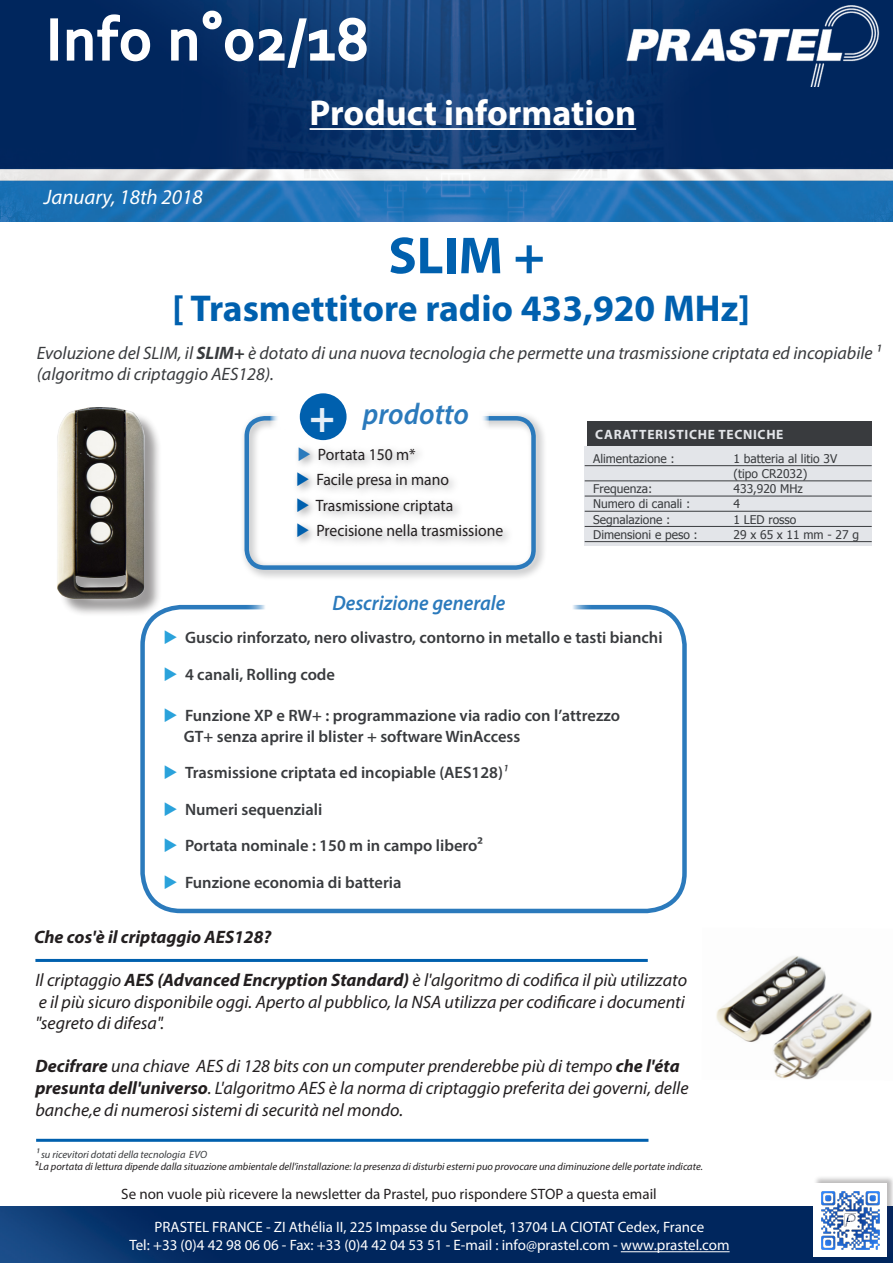
<style>
.page{position:relative;width:893px;height:1263px;background:#fff}
.page>*{position:absolute;margin:0;border:0;box-sizing:border-box;transform-origin:0 0}
.t1{font:60px "Corbel";letter-spacing:.04em;color:#fff}
.t2{font:700 52.5px "Myriad Pro";color:#0060ae}
.t3{font:700 37.5px "Myriad Pro";color:#0060ae}
.t4{font:700 36px "Myriad Pro";color:#fff}
.t5{font:italic 600 30px "Myriad Pro";color:#2b7abc;scale:.95 1}
.t6{font:italic 600 21px "Myriad Pro";color:#2b7abc;scale:.95 1}
.t7{font:italic 21px "Myriad Pro";color:#fff}
.t8{font:italic 18px/21.6px "Myriad Pro";color:#231f20}
.Produit_corps_texte{font:italic 18px/21px "Myriad Pro";color:#393b3e}
.t9{font:italic 700 18px "Myriad Pro";color:#231f20}
.Produit_points_forts{font:600 16.5px/21px "Myriad Pro";color:#393b3e}
.t10{font:16.5px "Myriad Pro";color:#231f20;scale:.95 1}
.t11{font:15px "Myriad Pro";color:#fff}
.t12{font:15px "Myriad Pro";color:#231f20}
.Caract_Tech__titre{font:700 13.5px "Myriad Pro";letter-spacing:.05em;color:#e3e5e9}
.Caract_Tech__tableau{font:12px "Tahoma";color:#393b3e}
.t13{font:italic 10.5px "Myriad Pro";color:#231f20}
.Produit_corps_texte-2{font:italic 10.5px "Myriad Pro";color:#393b3e}
.s1{font-weight:700}
.s2{font-weight:700;font-style:normal;font-size:45px;color:#e6eff7}
.s3{color:#2b7abc}
.s4{color:#0060ae}
.s5{color:#2aa2db}
.s6{font-weight:400;font-style:italic}
.s7{font-size:12px}
.s8{font-weight:600;font-style:normal}
</style>
<div class="page">
<img style="left:0;top:0;width:456px;height:221px">
<img style="left:456px;top:0;width:437px;height:221px">
<div style="left:50px;top:18px;width:8px;height:43px;border:3px solid #fff"></div>
<svg style="left:65px;top:13px;width:87px;height:50px"></svg>
<svg style="left:170px;top:8px;width:199px;height:62px"></svg>
<hr style="left:310px;top:128px;width:326px;height:2px;background:#fff">
<img style="left:625px;top:6px;width:255px;height:80px">
<img style="left:0;top:1206px;width:893px;height:57px">
<hr style="left:621px;top:1251px;width:109px;height:1px;background:#fff">
<div style="left:813px;top:1175px;width:80px;height:82px;background:#231f20;opacity:.3"></div>
<img style="left:814px;top:1184px;width:73px;height:73px">
<div style="left:140px;top:605px;width:547px;height:308px;border:4px solid #2b7abc;border-radius:38px"></div>
<div style="left:244px;top:583px;width:349px;height:38px;background:#fff"></div>
<div style="left:240px;top:411px;width:307px;height:170px;background:#808285;opacity:.75"></div>
<div style="left:244px;top:416px;width:292px;height:154px;border:4px solid #2b7abc;border-radius:18px"></div>
<div style="left:270px;top:397px;width:219px;height:44px;background:#fff"></div>
<div style="left:300px;top:393px;width:47px;height:47px;background:#0060ae;border-radius:50%"></div>
<div style="left:585px;top:446px;width:287px;height:100px;background:#e3e5e9"></div>
<hr style="left:585px;top:465px;width:287px;height:1px;background:#393b3e">
<hr style="left:585px;top:481px;width:287px;height:1px;background:#393b3e">
<hr style="left:585px;top:496px;width:287px;height:1px;background:#393b3e">
<hr style="left:585px;top:511px;width:287px;height:1px;background:#393b3e">
<hr style="left:585px;top:526px;width:287px;height:1px;background:#393b3e">
<hr style="left:585px;top:541px;width:287px;height:1px;background:#393b3e">
<div style="left:587px;top:422px;width:285px;height:24px;background:#393b3e"></div>
<hr style="left:35px;top:959px;width:613px;height:3px;background:#0060ae">
<hr style="left:36px;top:1139px;width:612px;height:3px;background:#0060ae">
<img style="left:716px;top:956px;width:156px;height:124px">
<div style="left:60px;top:409px;width:103px;height:208px;background:#fbfbfb"></div>
<img style="left:57px;top:407px;width:102px;height:218px">
<p class="t1" style="left:47px;top:2px;width:323px">Info n<sup>°</sup>02/18</p>
<p class="t4" style="left:310px;top:90px;width:328px">Product information</p>
<p class="t7" style="left:44px;top:183px;width:160px">January, 18th 2018</p>
<p class="t2" style="left:388px;top:221px;width:158px">SLIM +</p>
<p class="t3" style="left:173px;top:283px;width:579px">[ Trasmettitore radio 433,920 MHz]</p>
<p class="Produit_corps_texte" style="left:37px;top:342px;width:845px">Evoluzione del SLIM, il <span class="s1">SLIM+</span> è dotato di una nuova tecnologia che permette una trasmissione criptata ed incopiabile ¹ (algoritmo di criptaggio AES128).</p>
<p class="t5" style="left:310px;top:395px;width:169px"><span class="s2">+</span> prodotto</p>
<p class="t10" style="left:297px;top:444px;width:126px"><span class="s3">◆</span> Portata 150 m*</p>
<p class="t10" style="left:296px;top:470px;width:162px"><span class="s4">◆</span> Facile presa in mano</p>
<p class="t10" style="left:296px;top:495px;width:167px"><span class="s4">◆</span> Trasmissione criptata</p>
<p class="t10" style="left:296px;top:521px;width:220px"><span class="s4">◆</span> Precisione nella trasmissione</p>
<p class="t6" style="left:332px;top:589px;width:184px">Descrizione generale</p>
<p class="Caract_Tech__titre" style="left:595px;top:426px;width:190px">CARATTERISTICHE TECNICHE</p>
<p class="Caract_Tech__tableau" style="left:593px;top:450px;width:83px">Alimentazione :</p>
<p class="Caract_Tech__tableau" style="left:734px;top:450px;width:105px">1 batteria al litio 3V</p>
<p class="Caract_Tech__tableau" style="left:734px;top:466px;width:75px">(tipo CR2032)</p>
<p class="Caract_Tech__tableau" style="left:593px;top:481px;width:61px">Frequenza:</p>
<p class="Caract_Tech__tableau" style="left:734px;top:481px;width:71px">433,920 MHz</p>
<p class="Caract_Tech__tableau" style="left:593px;top:496px;width:99px">Numero di canali :</p>
<p class="Caract_Tech__tableau" style="left:734px;top:496px;width:8px">4</p>
<p class="Caract_Tech__tableau" style="left:593px;top:511px;width:79px">Segnalazione :</p>
<p class="Caract_Tech__tableau" style="left:734px;top:511px;width:64px">1 LED rosso</p>
<p class="Caract_Tech__tableau" style="left:593px;top:526px;width:106px">Dimensioni e peso :</p>
<p class="Caract_Tech__tableau" style="left:734px;top:526px;width:127px">29 x 65 x 11 mm - 27 g</p>
<p class="Produit_points_forts" style="left:163px;top:627px;width:501px"><span class="s5">◆</span> Guscio rinforzato, nero olivastro, contorno in metallo e tasti bianchi</p>
<p class="Produit_points_forts" style="left:163px;top:663px;width:173px"><span class="s5">◆</span> 4 canali, Rolling code</p>
<p class="Produit_points_forts" style="left:184px;top:704px;width:438px;text-indent:-20px"><span class="s5">◆</span> Funzione XP e RW+ : programmazione via radio con l’attrezzo<br>GT+ senza aprire il blister + software WinAccess</p>
<p class="Produit_points_forts" style="left:163px;top:762px;width:345px"><span class="s5">◆</span> Trasmissione criptata ed incopiable (AES128)<span class="s6">¹</span></p>
<p class="Produit_points_forts" style="left:163px;top:798px;width:160px"><span class="s5">◆</span> Numeri sequenziali</p>
<p class="Produit_points_forts" style="left:163px;top:835px;width:321px"><span class="s5">◆</span> Portata nominale : 150 m in campo libero²</p>
<p class="Produit_points_forts" style="left:163px;top:871px;width:240px"><span class="s5">◆</span> Funzione economia di batteria</p>
<p class="t9" style="left:34px;top:925px;width:239px">Che cos'è il criptaggio AES128?</p>
<p class="t8" style="left:35px;top:969px;width:653px">Il criptaggio <span class="s1">AES (Advanced Encryption Standard)</span> è l'algoritmo di codifica il più utilizzato</p>
<p class="t8" style="left:39px;top:990px;width:648px">e il più sicuro disponibile oggi. Aperto al pubblico, la NSA utilizza per codificare i documenti</p>
<p class="t8" style="left:35px;top:1012px;width:130px">"segreto di difesa".</p>
<p class="t8" style="left:35px;top:1055px;width:646px"><span class="s1">Decifrare</span> una chiave AES di 128 bits con un computer prenderebbe più di tempo <span class="s1">che l'éta</span></p>
<p class="t8" style="left:35px;top:1077px;width:655px"><span class="s1">presunta dell'universo</span>. L'algoritmo AES è la norma di criptaggio preferita dei governi, delle banche,e di numerosi sistemi di securità nel mondo.</p>
<p class="Produit_corps_texte-2" style="left:36px;top:1148px;width:172px"><span class="s7">¹</span> su ricevitori dotati della tecnologia EVO</p>
<p class="t13" style="left:35px;top:1160px;width:669px"><span class="s8">²</span>La portata di lettura dipende dalla situazione ambientale dell’installazione: la presenza di disturbi esterni puo provocare una diminuzione delle portate indicate.</p>
<p class="t12" style="left:121px;top:1184px;width:537px">Se non vuole più ricevere la newsletter da Prastel, puo rispondere STOP a questa email</p>
<p class="t11" style="left:155px;top:1218px;width:551px">PRASTEL FRANCE - ZI Athélia II, 225 Impasse du Serpolet, 13704 LA CIOTAT Cedex, France</p>
<p class="t11" style="left:129px;top:1236px;width:602px">Tel: +33 (0)4 42 98 06 06 - Fax: +33 (0)4 42 04 53 51 - E-mail : info@prastel.com - www.prastel.com</p>
</div>
